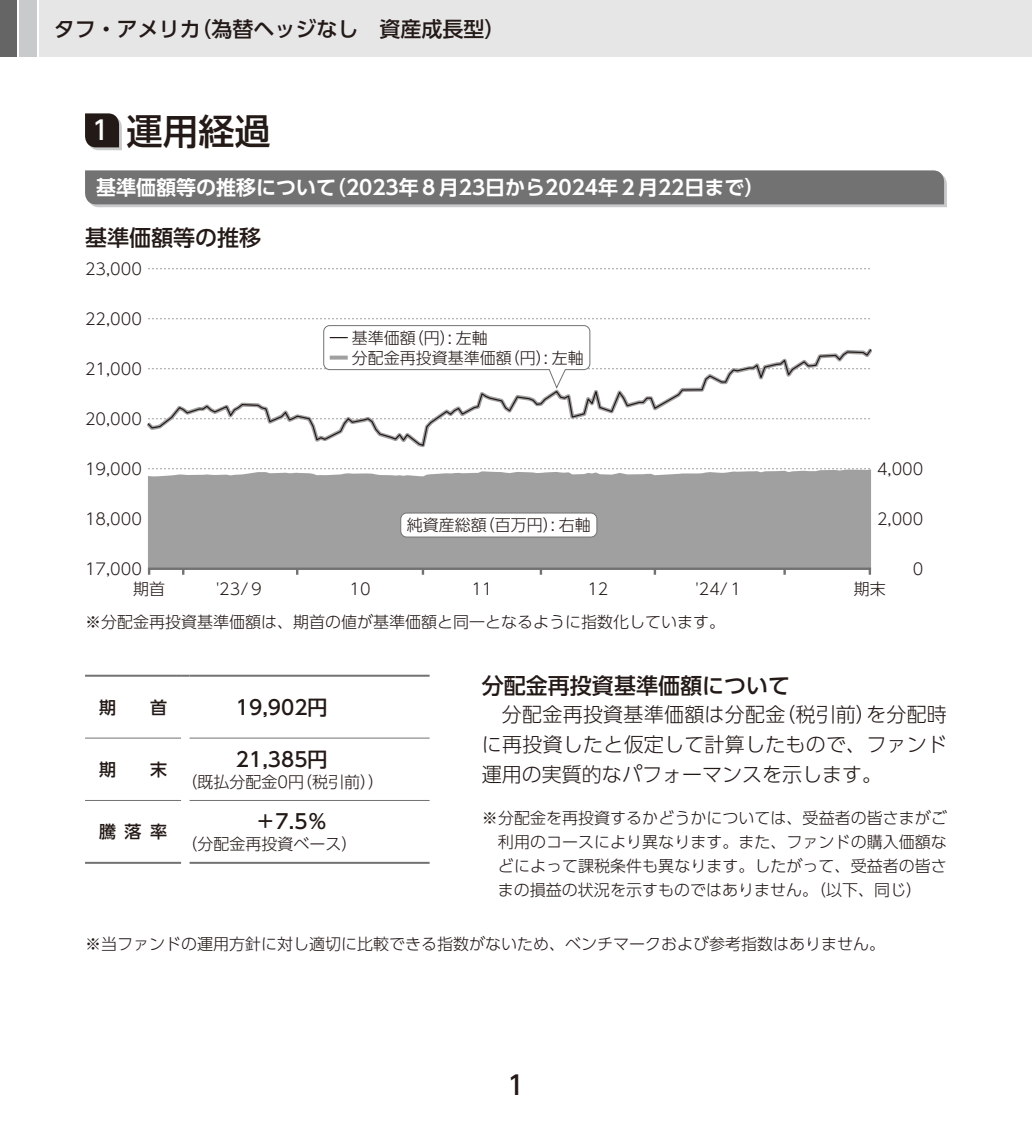
<style>
.page{position:relative;width:1032px;height:1134px;background:#fff}
.page>*{position:absolute;margin:0;border:0;box-sizing:border-box;transform-origin:0 0}
.t1{font:500 36px "UD Shin Go Pro";color:#231916}
.t2{font:500 26px "UD Shin Go Pro";color:#231916}
.t3{font:500 22px "UD Shin Go Pro";color:#231916}
.t4{font:500 21px "UD Shin Go Pro";color:#231916}
.t5{font:300 20px/30px "UD Shin Go Pro";letter-spacing:.01em;color:#231916;text-align:justify}
.t6{font:700 20px "UD Shin Go Pro De";color:#fff}
.t7{font:500 20px "UD Shin Go Pro";color:#231916}
.t8{font:500 17px "UD Shin Go Pro";color:#231916}
.t9{font:300 16px/24px "UD Shin Go Pro";color:#231916;text-align:justify}
.s1{font-size:26px;color:#fff}
</style>
<div class="page">
<div style="left:40px;top:0;width:992px;height:57px;background:#e6e6e7"></div>
<div style="left:20px;top:0;width:17px;height:57px;background:#c9cacb"></div>
<div style="left:0;top:0;width:17px;height:57px;background:#666565"></div>
<svg style="left:85px;top:113px;width:37px;height:37px"></svg>
<svg style="left:85px;top:170px;width:862px;height:37px;background:#7a7a7a"></svg>
<hr style="left:85px;top:738px;width:96px;height:1px;background:#727272">
<hr style="left:190px;top:738px;width:240px;height:1px;background:#727272">
<hr style="left:85px;top:800px;width:96px;height:1px;background:#727272">
<hr style="left:190px;top:800px;width:240px;height:1px;background:#727272">
<hr style="left:85px;top:675px;width:96px;height:2px;background:#727272">
<svg style="left:181px;top:675px;width:9px;height:2px"></svg>
<hr style="left:190px;top:675px;width:240px;height:2px;background:#727272">
<hr style="left:85px;top:862px;width:96px;height:2px;background:#727272">
<hr style="left:190px;top:862px;width:240px;height:2px;background:#727272">
<div style="left:148px;top:469px;width:723px;height:98px;background:#a0a0a1"></div>
<svg style="left:148px;top:518px;width:723px;height:1px"></svg>
<svg style="left:148px;top:468px;width:722px;height:1px"></svg>
<svg style="left:148px;top:318px;width:722px;height:1px"></svg>
<svg style="left:148px;top:268px;width:722px;height:1px"></svg>
<hr style="left:148px;top:567px;width:723px;height:3px;background:#727272">
<svg style="left:783px;top:570px;width:3px;height:5px"></svg>
<div style="left:401px;top:513px;width:196px;height:24px;background:#fff;border-radius:6px"></div>
<div style="left:400px;top:512px;width:197px;height:25px;border:1px solid #727272;border-radius:6px"></div>
<svg style="left:323px;top:325px;width:268px;height:19px"></svg>
<svg style="left:148px;top:348px;width:723px;height:99px"></svg>
<h3 class="t4" style="left:54px;top:12px;width:453px">タフ・アメリカ（為替ヘッジなし　資産成長型）</h3>
<h1 class="t1" style="left:92px;top:102px;width:180px"><span class="s1">1</span> 運用経過</h1>
<p class="t6" style="left:96px;top:171px;width:670px">基準価額等の推移について（2023年８月23日から2024年２月22日まで）</p>
<h3 class="t3" style="left:85px;top:220px;width:177px">基準価額等の推移</h3>
<p class="t9" style="left:85px;top:256px;width:58px">23,000</p>
<p class="t9" style="left:85px;top:306px;width:58px">22,000</p>
<p class="t9" style="left:85px;top:356px;width:58px">21,000</p>
<p class="t9" style="left:85px;top:406px;width:58px">20,000</p>
<p class="t9" style="left:85px;top:456px;width:58px">19,000</p>
<p class="t9" style="left:85px;top:506px;width:58px">18,000</p>
<p class="t9" style="left:85px;top:556px;width:58px">17,000</p>
<p class="t9" style="left:352px;top:325px;width:138px">基準価額（円）: 左軸</p>
<p class="t9" style="left:352px;top:345px;width:234px">分配金再投資基準価額（円）: 左軸</p>
<p class="t9" style="left:407px;top:512px;width:186px">純資産総額（百万円）: 右軸</p>
<p class="t9" style="left:877px;top:456px;width:48px">4,000</p>
<p class="t9" style="left:877px;top:506px;width:48px">2,000</p>
<p class="t9" style="left:913px;top:556px;width:12px">0</p>
<p class="t9" style="left:133px;top:576px;width:33px">期首</p>
<p class="t9" style="left:854px;top:576px;width:33px">期末</p>
<p class="t9" style="left:216px;top:576px;width:50px">'23/９</p>
<p class="t9" style="left:349px;top:576px;width:23px">10</p>
<p class="t9" style="left:471px;top:576px;width:23px">11</p>
<p class="t9" style="left:587px;top:576px;width:23px">12</p>
<p class="t9" style="left:695px;top:576px;width:50px">'24/１</p>
<p class="t9" style="left:85px;top:609px;width:641px">※分配金再投資基準価額は、期首の値が基準価額と同一となるように指数化しています。</p>
<p class="t8" style="left:99px;top:693px;width:69px">期　　首</p>
<p class="t7" style="left:236px;top:691px;width:93px">19,902円</p>
<p class="t8" style="left:99px;top:755px;width:69px">期　　末</p>
<p class="t8" style="left:99px;top:817px;width:69px">騰 落 率</p>
<p class="t7" style="left:236px;top:743px;width:93px">21,385円</p>
<p class="t9" style="left:182px;top:769px;width:204px">（既払分配金0円（税引前））</p>
<p class="t7" style="left:256px;top:805px;width:73px">＋7.5％</p>
<p class="t9" style="left:182px;top:832px;width:177px">（分配金再投資ベース）</p>
<h3 class="t3" style="left:482px;top:668px;width:309px">分配金再投資基準価額について</h3>
<p class="t5" style="left:482px;top:699px;width:467px;text-indent:20px">分配金再投資基準価額は分配金（税引前）を分配時に再投資したと仮定して計算したもので、ファンド運用の実質的なパフォーマンスを示します。</p>
<p class="t9" style="left:498px;top:806px;width:450px;text-indent:-16px">※分配金を再投資するかどうかについては、受益者の皆さまがご利用のコースにより異なります。また、ファンドの購入価額などによって課税条件も異なります。したがって、受益者の皆さまの損益の状況を示すものではありません。（以下、同じ）</p>
<p class="t9" style="left:85px;top:931px;width:801px">※当ファンドの運用方針に対し適切に比較できる指数がないため、ベンチマークおよび参考指数はありません。</p>
<h2 class="t2" style="left:507px;top:1063px;width:19px">1</h2>
</div>
